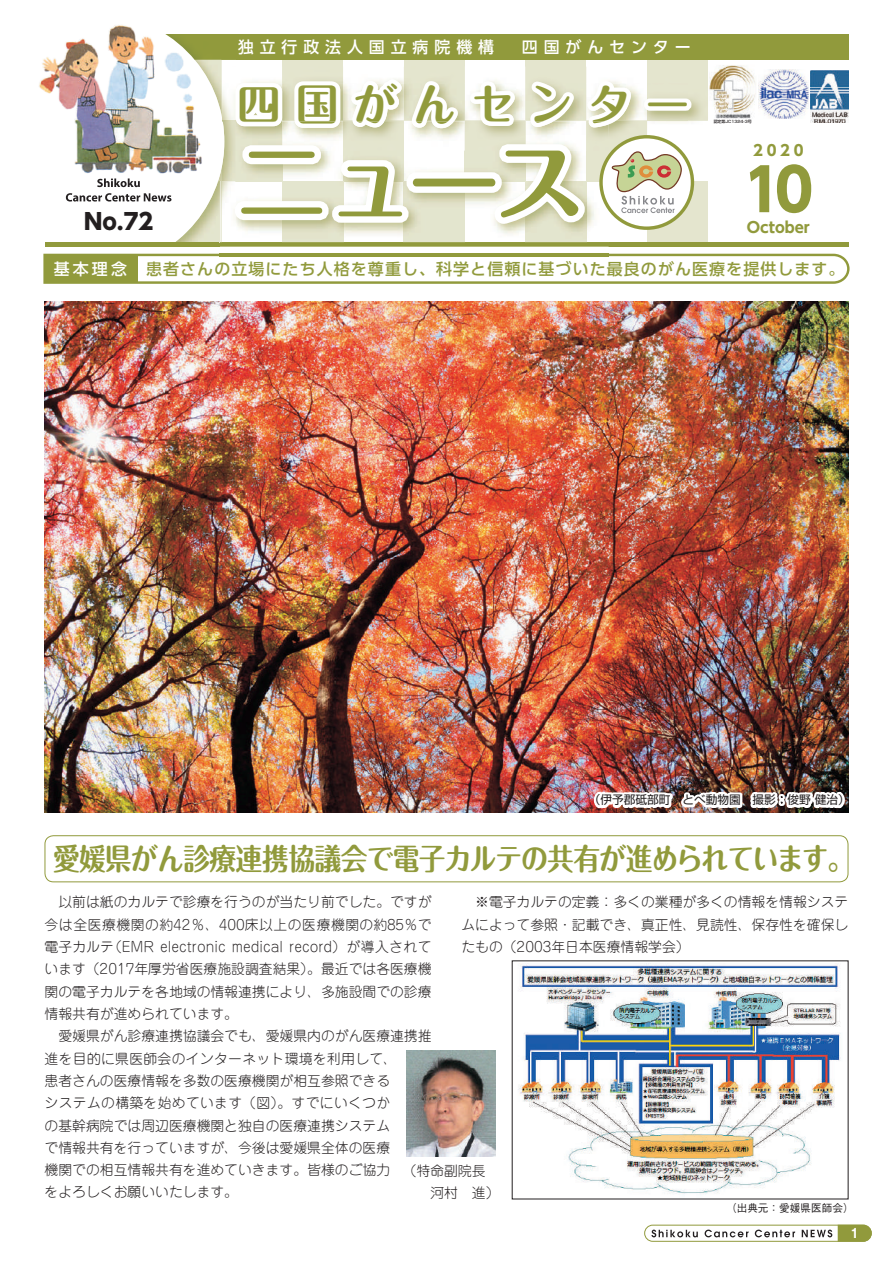
<style>
.page{position:relative;width:893px;height:1263px;background:#fff}
.page>*{position:absolute;margin:0;border:0;box-sizing:border-box;transform-origin:0 0}
.t1{font:700 92.55px "Maru Fo Pro";color:#919a3c}
.t2{font:700 58.5px "UD Shin Go Pro";color:#919a3c}
.t3{font:700 43.65px "Maru Fo Pro";letter-spacing:.34em;color:#919a3c}
.t4{font:700 29.7px "Maru Fo Pro";letter-spacing:-.03em;color:#919a3c;scale:.9 1}
.t5{font:800 22.35px "UD Shin Go Pro";color:#231f20}
.t6{font:500 15.9px "UD Shin Go Pro";letter-spacing:.07em;color:#919a3c}
.t7{font:500 15.9px "UD Shin Go Pro";letter-spacing:.37em;color:#fff}
.t8{font:700 14.85px "UD Shin Go Pro";color:#919a3c}
.t9{font:300 13.8px/22.4px "Jun 101 Pro";color:#231f20}
.t10{font:700 12.75px "Gothic MB101 Pro De";color:#fff}
.t11{font:11.7px "Shin Go Pro";color:#231f20}
.t12{font:500 10.65px "Gothic BBB Pro";color:#231f20}
.t13{font:500 3.9px "Shin Go Pro";color:#231f20}
.s1{font-family:"UD Shin M Go Pro"}
.s2{color:#fff}
</style>
<div class="page">
<div style="left:644px;top:1225px;width:228px;height:17px;border:1px solid #919a3c;border-radius:8px"></div>
<svg style="left:838px;top:1225px;width:34px;height:17px"></svg>
<svg style="left:651px;top:1229px;width:47px;height:8px"></svg>
<svg style="left:705px;top:1229px;width:43px;height:8px"></svg>
<svg style="left:755px;top:1229px;width:40px;height:8px"></svg>
<svg style="left:802px;top:1229px;width:30px;height:8px"></svg>
<div style="left:45px;top:34px;width:803px;height:26px;background:#919a3c"></div>
<div style="left:647px;top:60px;width:61px;height:61px;background:#e4e5ce"></div>
<div style="left:525px;top:60px;width:61px;height:61px;background:#e4e5ce"></div>
<div style="left:647px;top:181px;width:61px;height:61px;background:#e4e5ce"></div>
<hr style="left:45px;top:242px;width:803px;height:4px;background:#919a3c">
<img style="left:687px;top:98px;width:14px;height:23px">
<img style="left:458px;top:124px;width:189px;height:27px">
<img style="left:525px;top:67px;width:13px;height:17px">
<img style="left:458px;top:84px;width:229px;height:38px">
<img style="left:458px;top:121px;width:189px;height:3px">
<img style="left:465px;top:121px;width:60px;height:1px">
<svg style="left:470px;top:82px;width:45px;height:40px"></svg>
<svg style="left:530px;top:82px;width:44px;height:45px"></svg>
<div style="left:644px;top:99px;width:47px;height:12px;border:9px solid #fff;border-radius:2px"></div>
<img style="left:220px;top:151px;width:388px;height:103px">
<img style="left:591px;top:151px;width:17px;height:30px">
<img style="left:465px;top:124px;width:60px;height:48px">
<img style="left:525px;top:232px;width:61px;height:10px">
<img style="left:458px;top:193px;width:7px;height:49px">
<img style="left:220px;top:242px;width:388px;height:4px">
<img style="left:485px;top:124px;width:27px;height:2px">
<img style="left:532px;top:124px;width:16px;height:3px">
<img style="left:458px;top:122px;width:128px;height:2px">
<img style="left:482px;top:122px;width:31px;height:2px">
<img style="left:531px;top:122px;width:22px;height:2px">
<svg style="left:586px;top:81px;width:45px;height:46px"></svg>
<div style="left:406px;top:172px;width:96px;height:21px;border:13px solid #fff;border-radius:4px"></div>
<svg style="left:488px;top:138px;width:103px;height:94px"></svg>
<svg style="left:601px;top:137px;width:91px;height:91px"></svg>
<div style="left:599px;top:135px;width:95px;height:95px;border:3px solid #919a3c;border-radius:50%"></div>
<svg style="left:610px;top:151px;width:72px;height:62px"></svg>
<img style="left:723px;top:65px;width:33px;height:54px">
<img style="left:709px;top:67px;width:17px;height:52px">
<svg style="left:39px;top:25px;width:419px;height:220px"></svg>
<svg style="left:43px;top:254px;width:807px;height:30px"></svg>
<img style="left:42px;top:25px;width:75px;height:76px">
<img style="left:758px;top:69px;width:50px;height:50px">
<img style="left:810px;top:71px;width:38px;height:51px">
<img style="left:45px;top:302px;width:803px;height:510px">
<img style="left:591px;top:780px;width:256px;height:33px">
<div style="left:45px;top:835px;width:803px;height:47px;border:1px solid #919a3c;border-radius:9px"></div>
<img style="left:518px;top:963px;width:323px;height:231px">
<img style="left:406px;top:1050px;width:90px;height:107px">
<h3 class="t5" style="left:84px;top:203px;width:71px">No<span class="s1">.</span>72</h3>
<p class="t7" style="left:238px;top:34px;width:454px">独立行政法人国立病院機構　四国がんセンター</p>
<h3 class="t3" style="left:237px;top:70px;width:454px">四国がんセンター</h3>
<p class="t13" style="left:714px;top:118px;width:40px">認定第JC1324-3号</p>
<h1 class="t1" style="left:235px;top:109px;width:352px">ニュース</h1>
<p class="t8" style="left:753px;top:138px;width:52px">2020</p>
<h2 class="t2" style="left:743px;top:142px;width:71px">10</h2>
<p class="t8" style="left:747px;top:215px;width:65px">October</p>
<p class="t6" style="left:54px;top:256px;width:792px"><span class="s2">基本理念</span> 患者さんの立場にたち人格を尊重し、科学と信頼に基づいた最良のがん医療を提供します。</p>
<p class="t11" style="left:589px;top:790px;width:263px">（伊予郡砥部町　とべ動物園　撮影：俊野 健治）</p>
<h3 class="t4" style="left:53px;top:835px;width:891px">愛媛県がん診療連携協議会で電子カルテの共有が進められています。</h3>
<p class="t9" style="left:45px;top:889px;width:389px">　以前は紙のカルテで診療を行うのが当たり前でした。ですが今は全医療機関の約42％、400床以上の医療機関の約85％で電子カルテ（EMR electronic medical record）が導入されています（2017年厚労省医療施設調査結果）。最近では各医療機関の電子カルテを各地域の情報連携により、多施設間での診療情報共有が進められています。<br>　愛媛県がん診療連携協議会でも、愛媛県内のがん医療連携推進を目的に県医師会のインターネット環境を利用して、<br>患者さんの医療情報を多数の医療機関が相互参照できる<br>システムの構築を始めています（図）。すでにいくつか<br>の基幹病院では周辺医療機関と独自の医療連携システム<br>で情報共有を行っていますが、今後は愛媛県全体の医療<br>機関での相互情報共有を進めていきます。皆様のご協力<br>をよろしくお願いいたします。</p>
<p class="t9" style="left:461px;top:889px;width:388px;text-align:justify">　※電子カルテの定義：多くの業種が多くの情報を情報システムによって参照・記載でき、真正性、見読性、保存性を確保したもの（2003年日本医療情報学会）</p>
<p class="t9" style="left:430px;top:1159px;width:71px;line-height:21.3px;text-indent:-28px">（特命副院長河村　進）</p>
<p class="t12" style="left:726px;top:1199px;width:129px">（出典元：愛媛県医師会）</p>
<p class="t10" style="left:850px;top:1222px;width:11px">1</p>
</div>
